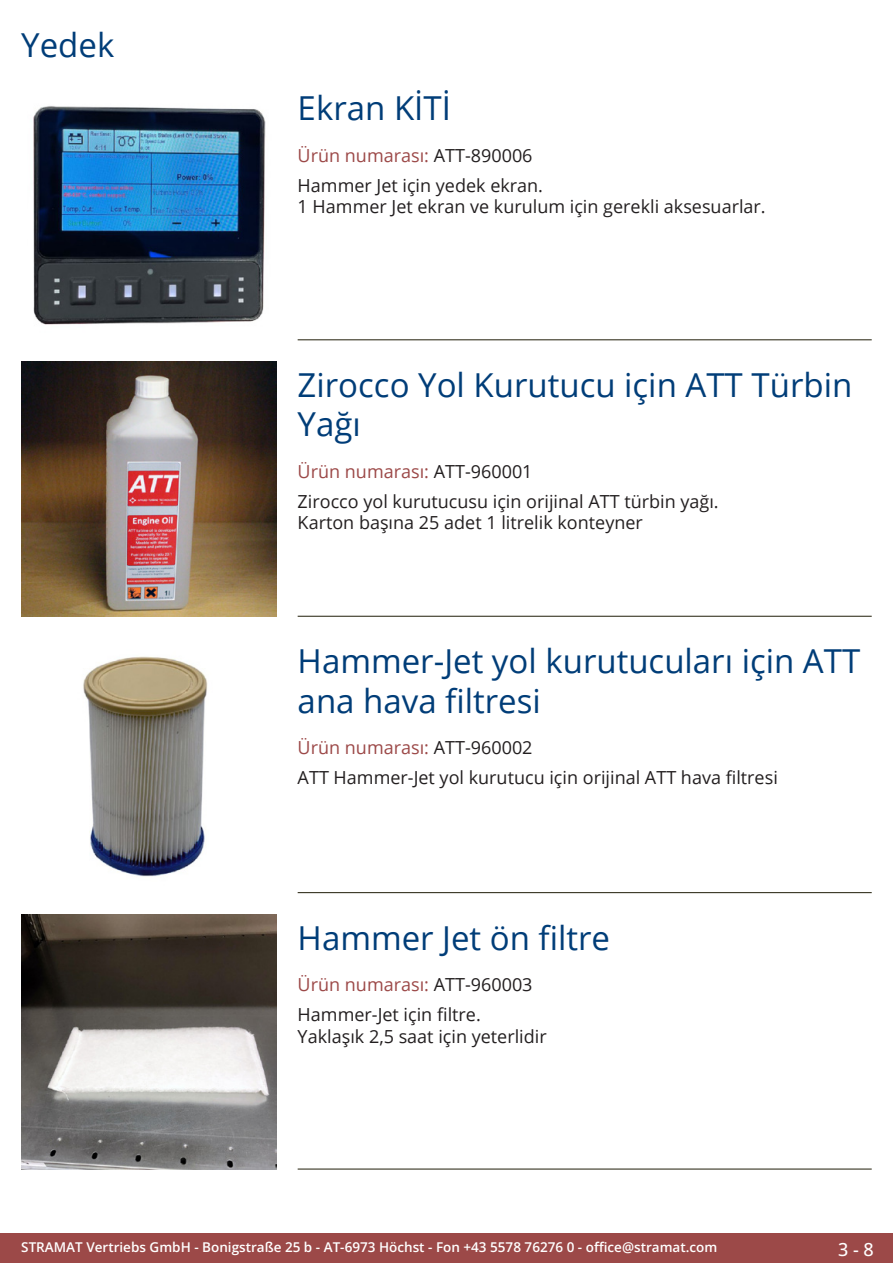
<style>
.page{position:relative;width:893px;height:1263px;background:#fff}
.page>*{position:absolute;margin:0;border:0;box-sizing:border-box;transform-origin:0 0}
.Produkttitel{font:33px/39.6px "Open Sans";color:#003d78}
.RastTitel{font:33px "Open Sans";color:#003d78}
.Beschreibung_Text{font:18px/21.6px "Open Sans";color:#231f20}
.TechDaten_Überschrif{font:18px "Open Sans";color:#9c4948}
.t1{font:500 18px "Open Sans";color:#fff}
.t2{font:600 13.5px "Open Sans";color:#fff}
.s1{color:#231f20}
</style>
<div class="page">
<div style="left:0;top:1233px;width:893px;height:30px;background:#9c4948"></div>
<hr style="left:298px;top:340px;width:574px;height:1px;background:#201d08">
<hr style="left:298px;top:616px;width:574px;height:1px;background:#201d08">
<hr style="left:298px;top:892px;width:574px;height:1px;background:#201d08">
<hr style="left:298px;top:1169px;width:574px;height:1px;background:#201d08">
<img style="left:33px;top:106px;width:233px;height:219px">
<img style="left:21px;top:361px;width:255px;height:256px">
<img style="left:83px;top:656px;width:125px;height:221px">
<img style="left:21px;top:914px;width:255px;height:255px">
<p class="RastTitel" style="left:21px;top:22px;width:95px">Yedek</p>
<p class="Produkttitel" style="left:298px;top:88px;width:155px">Ekran KİTİ</p>
<p class="TechDaten_Überschrif" style="left:298px;top:143px;width:236px">Ürün numarası: <span class="s1">ATT-890006</span></p>
<p class="Beschreibung_Text" style="left:298px;top:174px;width:470px">Hammer Jet için yedek ekran.<br>1 Hammer Jet ekran ve kurulum için gerekli aksesuarlar.</p>
<p class="Produkttitel" style="left:298px;top:364px;width:556px">Zirocco Yol Kurutucu için ATT Türbin<br>Yağı</p>
<p class="TechDaten_Überschrif" style="left:298px;top:459px;width:236px">Ürün numarası: <span class="s1">ATT-960001</span></p>
<p class="Beschreibung_Text" style="left:298px;top:490px;width:423px">Zirocco yol kurutucusu için orijinal ATT türbin yağı.<br>Karton başına 25 adet 1 litrelik konteyner</p>
<p class="Produkttitel" style="left:298px;top:640px;width:564px">Hammer-Jet yol kurutucuları için ATT ana hava filtresi</p>
<p class="TechDaten_Überschrif" style="left:298px;top:735px;width:236px">Ürün numarası: <span class="s1">ATT-960002</span></p>
<p class="Beschreibung_Text" style="left:298px;top:766px;width:482px">ATT Hammer-Jet yol kurutucu için orijinal ATT hava filtresi</p>
<p class="Produkttitel" style="left:298px;top:917px;width:314px">Hammer Jet ön filtre</p>
<p class="TechDaten_Überschrif" style="left:298px;top:972px;width:236px">Ürün numarası: <span class="s1">ATT-960003</span></p>
<p class="Beschreibung_Text" style="left:298px;top:1003px;width:251px">Hammer-Jet için filtre.<br>Yaklaşık 2,5 saat için yeterlidir</p>
<p class="t2" style="left:21px;top:1238px;width:698px">STRAMAT Vertriebs GmbH - Bonigstraße 25 b - AT-6973 Höchst - Fon +43 5578 76276 0 - office@stramat.com</p>
<p class="t1" style="left:838px;top:1237px;width:37px">3 - 8</p>
</div>
